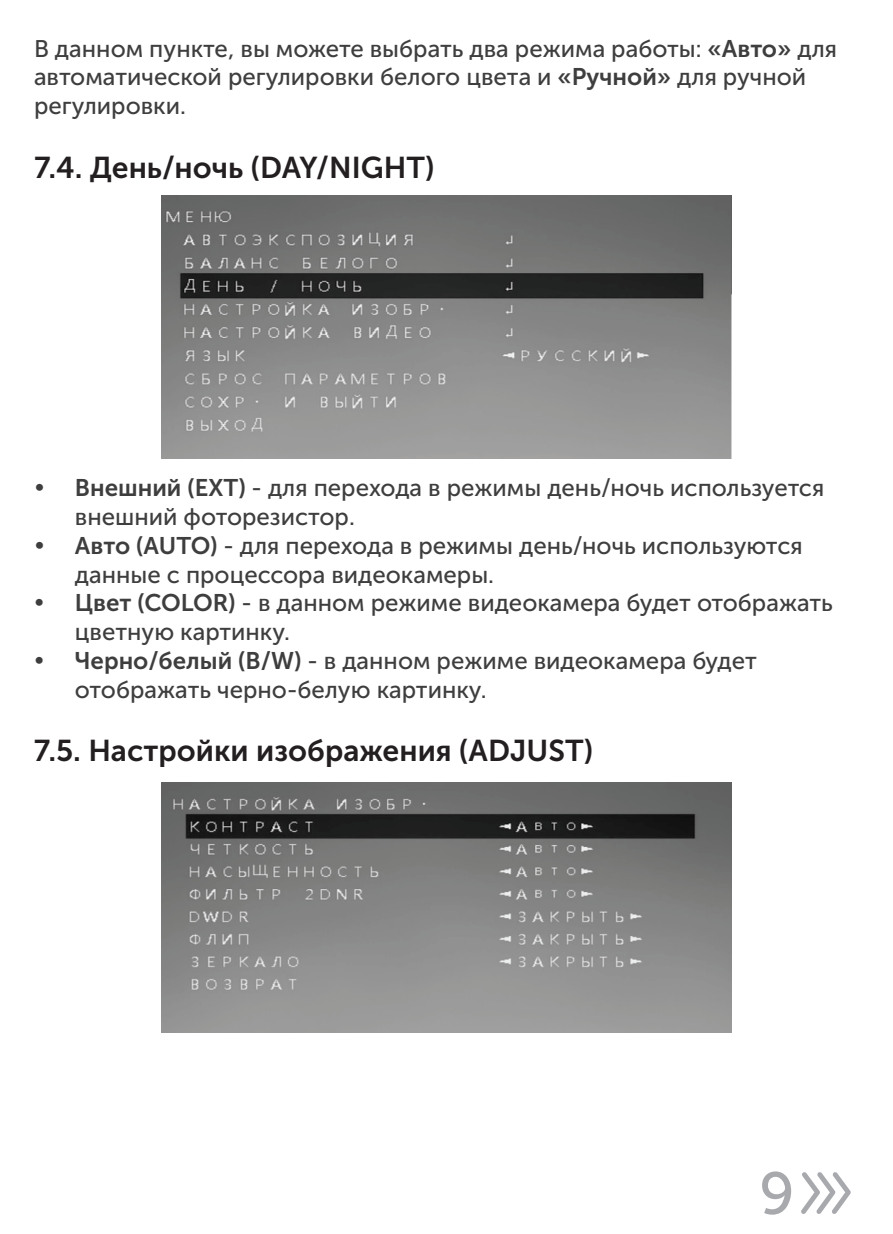
<style>
.page{position:relative;width:893px;height:1234px;background:#fff}
.page>*{position:absolute;margin:0;border:0;box-sizing:border-box;transform-origin:0 0}
.t1{font:59.1px "Museo Sans Cyrl 500";color:#a8a9ad}
.t2{font:30px "Museo Sans Cyrl 700";color:#231f20}
.t3{font:24px/28.8px "Museo Sans Cyrl 500";color:#3e3e3f}
.s1{font-family:"Museo Sans Cyrl 700"}
</style>
<div class="page">
<svg style="left:801px;top:1172px;width:50px;height:41px"></svg>
<img style="left:162px;top:195px;width:569px;height:263px">
<img style="left:162px;top:782px;width:569px;height:250px">
<p class="t3" style="left:34px;top:36px;width:805px">В данном пункте, вы можете выбрать два режима работы: <span class="s1">«Авто»</span> для автоматической регулировки белого цвета и <span class="s1">«Ручной»</span> для ручной регулировки.</p>
<p class="t2" style="left:34px;top:155px;width:402px">7.4. День/ночь (DAY/NIGHT)</p>
<p class="t3" style="left:75px;top:475px;width:759px"><span class="s1">Внешний (EXT)</span> - для перехода в режимы день/ночь используется внешний фоторезистор.<br><span class="s1">Авто (AUTO)</span> - для перехода в режимы день/ночь используются данные с процессора видеокамеры.<br><span class="s1">Цвет (COLOR)</span> - в данном режиме видеокамера будет отображать цветную картинку.<br><span class="s1">Черно/белый (B/W)</span> - в данном режиме видеокамера будет отображать черно-белую картинку.</p>
<p class="t2" style="left:34px;top:738px;width:560px">7.5. Настройки изображения (ADJUST)</p>
<h1 class="t1" style="left:759px;top:1169px;width:37px">9</h1>
</div>
